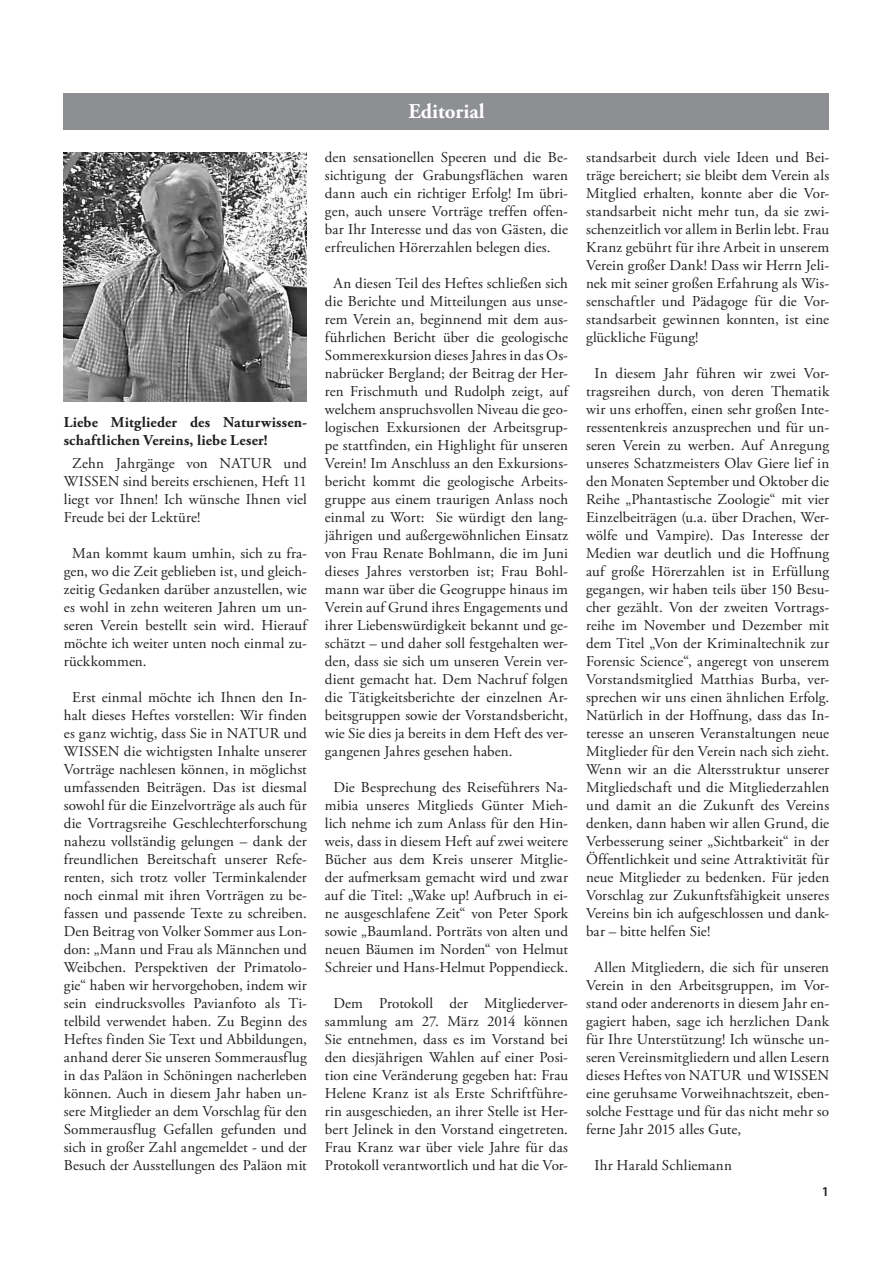
<style>
.page{position:relative;width:893px;height:1263px;background:#fff}
.page>*{position:absolute;margin:0;border:0;box-sizing:border-box;transform-origin:0 0}
.t1{font:700 21px "Adobe Garamond Pro";color:#fff}
.t2{font:15px/18px "Adobe Garamond Pro";letter-spacing:.01em;color:#231f20;text-align:justify}
.t3{font:700 15px/18px "Adobe Garamond Pro";letter-spacing:.01em;color:#231f20}
.t4{font:600 13.5px "Myriad Pro";color:#231f20}
</style>
<div class="page">
<div style="left:64px;top:93px;width:765px;height:37px;background:#8d8f92"></div>
<img style="left:64px;top:152px;width:243px;height:250px">
<p class="t3" style="left:64px;top:413px;width:245px">Liebe Mitglieder des Naturwissen&shy;schaftlichen Vereins, liebe Leser!</p>
<p class="t2" style="left:64px;top:455px;width:245px;text-indent:9px">Zehn Jahrgänge von NATUR und WISSEN sind bereits erschienen, Heft 11 liegt vor Ihnen! Ich wünsche Ihnen viel Freude bei der Lektüre!</p>
<p class="t2" style="left:64px;top:545px;width:245px;text-indent:9px">Man kommt kaum umhin, sich zu fra&shy;gen, wo die Zeit geblieben ist, und gleich&shy;zeitig Gedanken darüber anzustellen, wie es wohl in zehn weiteren Jahren um un&shy;seren Verein bestellt sein wird. Hierauf möchte ich weiter unten noch einmal zu&shy;rückkommen.</p>
<p class="t2" style="left:64px;top:689px;width:245px;text-align:center">Erst einmal möchte ich Ihnen den In&shy;halt dieses Heftes vorstellen: Wir finden es ganz wichtig, dass Sie in NATUR und WISSEN die wichtigsten Inhalte unserer Vorträge nachlesen können, in möglichst umfassenden Beiträgen. Das ist diesmal sowohl für die Einzelvorträge als auch für die Vortragsreihe Geschlechterforschung nahezu vollständig gelungen – dank der freundlichen Bereitschaft unserer Refe&shy;renten, sich trotz voller Terminkalender noch einmal mit ihren Vorträgen zu be&shy;fassen und passende Texte zu schreiben.<br>Den Beitrag von Volker Sommer aus Lon&shy;don: „Mann und Frau als Männchen und Weibchen. Perspektiven der Primatolo&shy;gie“ haben wir hervorgehoben, indem wir sein eindrucksvolles Pavianfoto als Ti&shy;telbild verwendet haben. Zu Beginn des Heftes finden Sie Text und Abbildungen, anhand derer Sie unseren Sommerausflug in das Paläon in Schöningen nacherleben können. Auch in diesem Jahr haben un&shy;sere Mitglieder an dem Vorschlag für den Sommerausflug Gefallen gefunden und sich in großer Zahl angemeldet - und der Besuch der Ausstellungen des Paläon mit</p>
<p class="t1" style="left:408px;top:99px;width:78px">Editorial</p>
<p class="t2" style="left:325px;top:149px;width:245px">den sensationellen Speeren und die Be&shy;sichtigung der Grabungsflächen waren dann auch ein richtiger Erfolg! Im übri&shy;gen, auch unsere Vorträge treffen offen&shy;bar Ihr Interesse und das von Gästen, die erfreulichen Hörerzahlen belegen dies.</p>
<p class="t2" style="left:325px;top:275px;width:245px;text-indent:9px">An diesen Teil des Heftes schließen sich die Berichte und Mitteilungen aus unse&shy;rem Verein an, beginnend mit dem aus&shy;führlichen Bericht über die geologische Sommerexkursion dieses Jahres in das Os&shy;nabrücker Bergland; der Beitrag der Her&shy;ren Frischmuth und Rudolph zeigt, auf welchem anspruchsvollen Niveau die geo&shy;logischen Exkursionen der Arbeitsgrup&shy;pe stattfinden, ein Highlight für unseren Verein! Im Anschluss an den Exkursions&shy;bericht kommt die geologische Arbeits&shy;gruppe aus einem traurigen Anlass noch einmal zu Wort: Sie würdigt den lang&shy;jährigen und außergewöhnlichen Einsatz von Frau Renate Bohlmann, die im Juni dieses Jahres verstorben ist; Frau Bohl&shy;mann war über die Geogruppe hinaus im Verein auf Grund ihres Engagements und ihrer Liebenswürdigkeit bekannt und ge&shy;schätzt – und daher soll festgehalten wer&shy;den, dass sie sich um unseren Verein ver&shy;dient gemacht hat. Dem Nachruf folgen die Tätigkeitsberichte der einzelnen Ar&shy;beitsgruppen sowie der Vorstandsbericht, wie Sie dies ja bereits in dem Heft des ver&shy;gangenen Jahres gesehen haben.</p>
<p class="t2" style="left:325px;top:779px;width:245px;text-align:center">Die Besprechung des Reiseführers Na&shy;mibia unseres Mitglieds Günter Mieh&shy;lich nehme ich zum Anlass für den Hin&shy;weis, dass in diesem Heft auf zwei weitere Bücher aus dem Kreis unserer Mitglie&shy;der aufmerksam gemacht wird und zwar auf die Titel: „Wake up! Aufbruch in ei&shy;ne ausgeschlafene Zeit“ von Peter Spork sowie „Baumland. Porträts von alten und neuen Bäumen im Norden“ von Helmut Schreier und Hans-Helmut Poppendieck.</p>
<p class="t2" style="left:325px;top:995px;width:245px;text-align:center">Dem Protokoll der Mitgliederver&shy;sammlung am 27. März 2014 können Sie entnehmen, dass es im Vorstand bei den diesjährigen Wahlen auf einer Posi&shy;tion eine Veränderung gegeben hat: Frau Helene Kranz ist als Erste Schriftführe&shy;rin ausgeschieden, an ihrer Stelle ist Her&shy;bert Jelinek in den Vorstand eingetreten.<br>Frau Kranz war über viele Jahre für das Protokoll verantwortlich und hat die Vor-</p>
<p class="t2" style="left:586px;top:149px;width:245px">standsarbeit durch viele Ideen und Bei&shy;träge bereichert; sie bleibt dem Verein als Mitglied erhalten, konnte aber die Vor&shy;standsarbeit nicht mehr tun, da sie zwi&shy;schenzeitlich vor allem in Berlin lebt. Frau Kranz gebührt für ihre Arbeit in unserem Verein großer Dank! Dass wir Herrn Jeli&shy;nek mit seiner großen Erfahrung als Wis&shy;senschaftler und Pädagoge für die Vor&shy;standsarbeit gewinnen konnten, ist eine glückliche Fügung!</p>
<p class="t2" style="left:586px;top:365px;width:245px;text-indent:9px">In diesem Jahr führen wir zwei Vor&shy;tragsreihen durch, von deren Thematik wir uns erhoffen, einen sehr großen Inte&shy;ressentenkreis anzusprechen und für un&shy;seren Verein zu werben. Auf Anregung unseres Schatzmeisters Olav Giere lief in den Monaten September und Oktober die Reihe „Phantastische Zoologie“ mit vier Einzelbeiträgen (u.a. über Drachen, Wer&shy;wölfe und Vampire). Das Interesse der Medien war deutlich und die Hoffnung auf große Hörerzahlen ist in Erfüllung gegangen, wir haben teils über 150 Besu&shy;cher gezählt. Von der zweiten Vortrags&shy;reihe im November und Dezember mit dem Titel „Von der Kriminaltechnik zur Forensic Science“, angeregt von unserem Vorstandsmitglied Matthias Burba, ver&shy;sprechen wir uns einen ähnlichen Erfolg.<br>Natürlich in der Hoffnung, dass das In&shy;teresse an unseren Veranstaltungen neue Mitglieder für den Verein nach sich zieht.<br>Wenn wir an die Altersstruktur unserer Mitgliedschaft und die Mitgliederzahlen und damit an die Zukunft des Vereins denken, dann haben wir allen Grund, die Verbesserung seiner „Sichtbarkeit“ in der Öffentlichkeit und seine Attraktivität für neue Mitglieder zu bedenken. Für jeden Vorschlag zur Zukunftsfähigkeit unseres Vereins bin ich aufgeschlossen und dank&shy;bar – bitte helfen Sie!</p>
<p class="t2" style="left:586px;top:959px;width:245px;text-indent:9px">Allen Mitgliedern, die sich für unseren Verein in den Arbeitsgruppen, im Vor&shy;stand oder anderenorts in diesem Jahr en&shy;gagiert haben, sage ich herzlichen Dank für Ihre Unterstützung! Ich wünsche un&shy;seren Vereinsmitgliedern und allen Lesern dieses Heftes von NATUR und WISSEN eine geruhsame Vorweihnachtszeit, eben&shy;solche Festtage und für das nicht mehr so ferne Jahr 2015 alles Gute,</p>
<p class="t2" style="left:595px;top:1157px;width:139px">Ihr Harald Schliemann</p>
<p class="t4" style="left:822px;top:1182px;width:9px">1</p>
</div>
